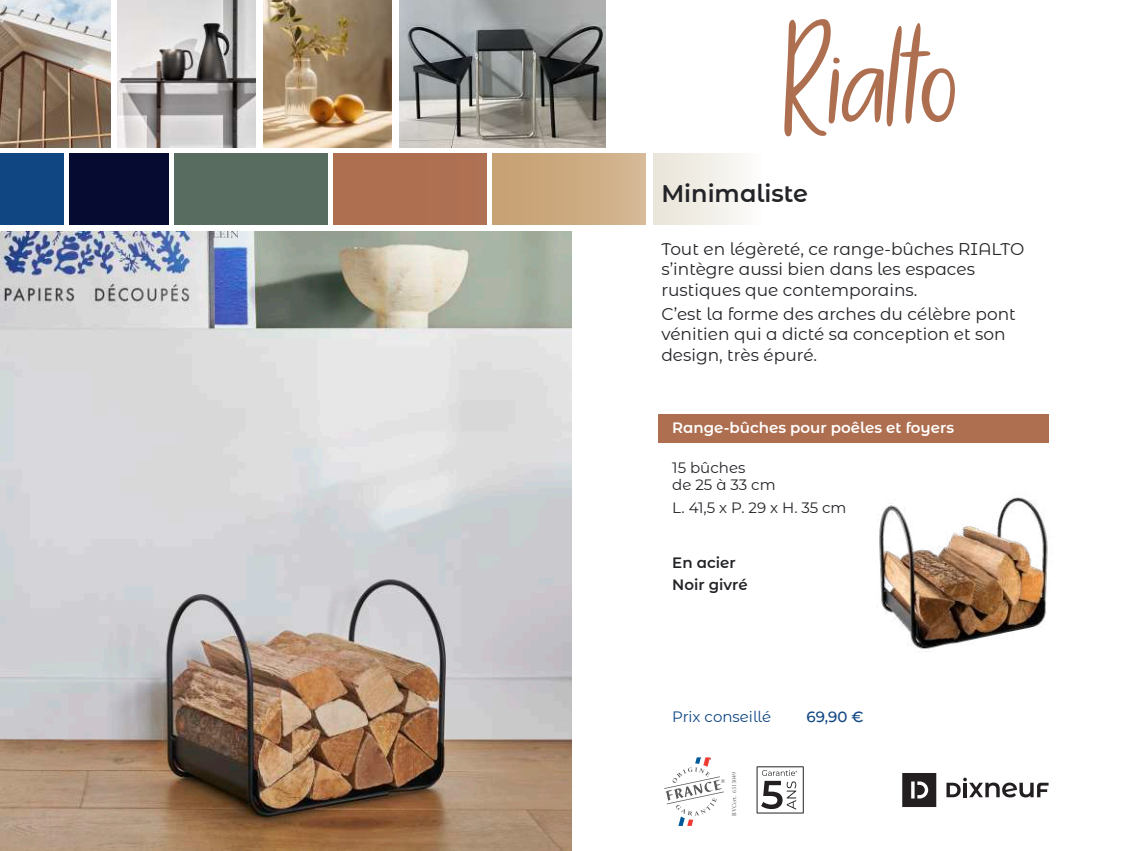
<style>
.page{position:relative;width:1134px;height:851px;background:#fff}
.page>*{position:absolute;margin:0;border:0;box-sizing:border-box;transform-origin:0 0}
.t1{font:140px "KG Lovin On Me";color:#ae6f50}
.t2{font:600 24px "Dixneuf";color:#232428}
.t3{font:17px/20.4px "Dixneuf";color:#232428}
.t4{font:15px/17px "Dixneuf";color:#232428}
.t5{font:600 15px "Dixneuf";color:#fff}
.t6{font:600 15px/21px "Dixneuf";color:#232428}
.t7{font:15px "Dixneuf";color:#104783}
.t8{font:500 15px "Dixneuf";color:#104783}
.t9{font:6.8px "Perpetua";color:#5a5a5d}
</style>
<div class="page">
<div style="left:658px;top:414px;width:390px;height:28px;background:#ae6f50"></div>
<img style="left:0;top:232px;width:572px;height:618px">
<svg style="left:664px;top:757px;width:61px;height:68px"></svg>
<svg style="left:756px;top:766px;width:48px;height:47px"></svg>
<img style="left:879px;top:497px;width:169px;height:155px">
<img style="left:0;top:0;width:110px;height:148px">
<img style="left:264px;top:0;width:128px;height:147px">
<img style="left:399px;top:0;width:206px;height:148px">
<img style="left:118px;top:0;width:137px;height:147px">
<svg style="left:946px;top:777px;width:102px;height:20px"></svg>
<svg style="left:902px;top:773px;width:34px;height:33px"></svg>
<svg style="left:0;top:153px;width:743px;height:72px;background:#897e76"></svg>
<h1 class="t1" style="left:783px;top:-7px;width:175px">Rialto</h1>
<h2 class="t2" style="left:661px;top:177px;width:148px">Minimaliste</h2>
<p class="t3" style="left:661px;top:238px;width:365px">Tout en légèreté, ce range-bûches RIALTO s’intègre aussi bien dans les espaces rustiques que contemporains.</p>
<p class="t3" style="left:661px;top:303px;width:356px">C’est la forme des arches du célèbre pont vénitien qui a dicté sa conception et son design, très épuré.</p>
<p class="t5" style="left:672px;top:417px;width:283px">Range-bûches pour poêles et foyers</p>
<p class="t4" style="left:672px;top:459px;width:105px">15 bûches<br>de 25 à 33 cm</p>
<p class="t4" style="left:672px;top:499px;width:176px">L. 41,5 x P. 29 x H. 35 cm</p>
<p class="t6" style="left:672px;top:552px;width:77px">En acier<br>Noir givré</p>
<p class="t7" style="left:672px;top:706px;width:100px">Prix conseillé</p>
<p class="t8" style="left:806px;top:706px;width:59px">69,90 €</p>
<p class="t9" style="left:730px;top:815px;width:46px;rotate:-90deg">BVCert. 6313049</p>
</div>
